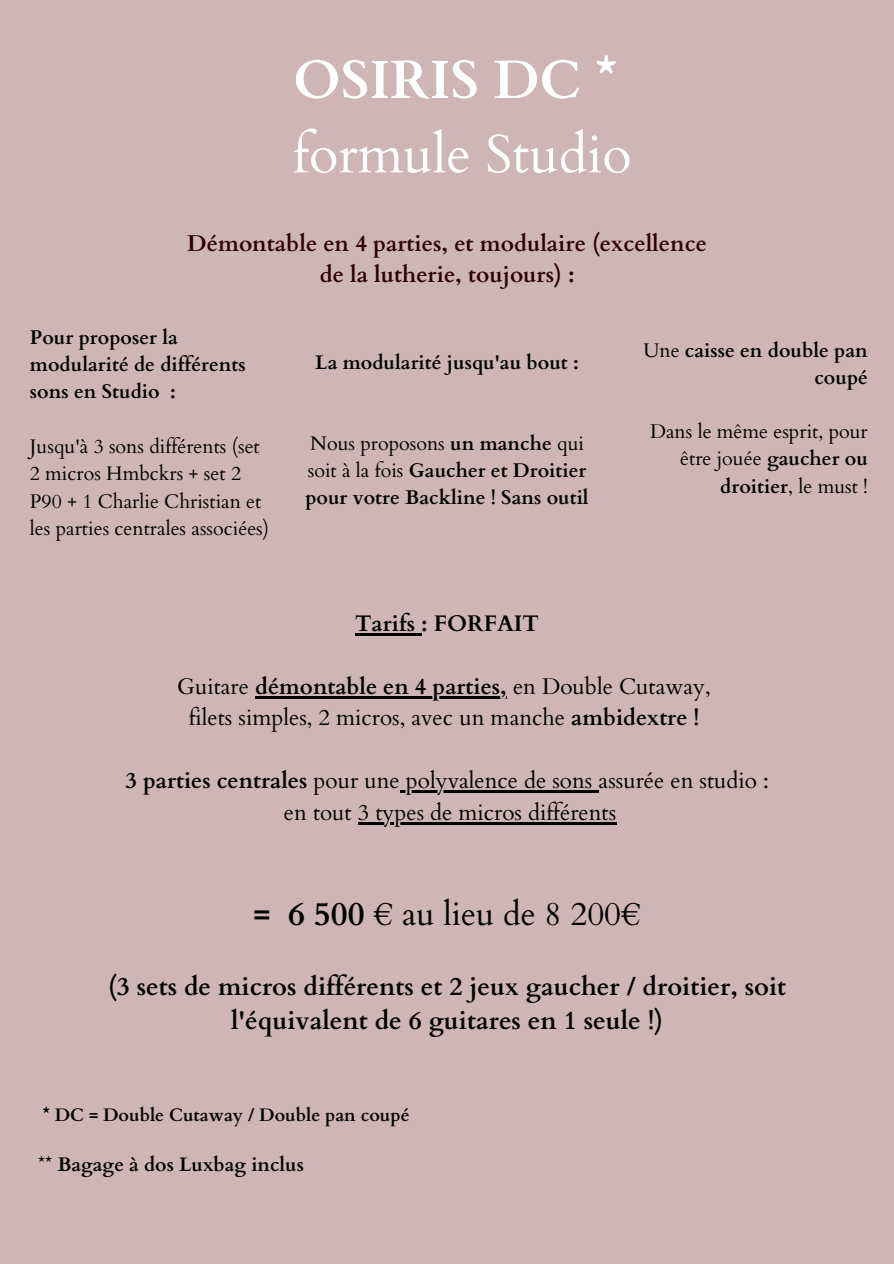
<style>
.page{position:relative;width:894px;height:1264px;background:#fff}
.page>*{position:absolute;margin:0;border:0;box-sizing:border-box;transform-origin:0 0}
.t1{font:53.7px "Cardo";color:#fff}
.t2{font:700 53.7px "Cardo";color:#fff}
.t3{font:33px "Cardo";color:#000}
.t4{font:700 25.5px/35px "Cardo";color:#000;text-align:center}
.t5{font:700 22.8px/31.5px "Cardo";color:#2e0000;text-align:center}
.t6{font:22.5px "Cardo";color:#000}
.t7{font:700 22.5px "Cardo";color:#000}
.t8{font:700 19.65px/27px "Cardo";color:#000}
.t9{font:19.65px/27.3px "Cardo";color:#000}
.t10{font:700 19.5px "Cardo";color:#000}
.t11{font:700 18px "Cardo";color:#000}
.s1{font-weight:400}
.s2{font-weight:700}
</style>
<div class="page">
<div style="left:0;top:0;width:893px;height:1263px;background:#cfb6b6"></div>
<hr style="left:355px;top:633px;width:66px;height:2px;background:#000">
<hr style="left:255px;top:696px;width:252px;height:2px;background:#000">
<hr style="left:400px;top:790px;width:198px;height:3px;background:#000">
<hr style="left:358px;top:822px;width:258px;height:2px;background:#000">
<p class="t2" style="left:293px;top:45px;width:325px">OSIRIS DC *</p>
<p class="t1" style="left:293px;top:119px;width:340px">formule Studio</p>
<p class="t5" style="left:187px;top:228px;width:521px">Démontable en 4 parties, et modulaire (excellence de la lutherie, toujours) :</p>
<p class="t8" style="left:30px;top:324px;width:217px">Pour proposer la modularité de différents sons en Studio :</p>
<p class="t9" style="left:30px;top:433px;width:241px">Jusqu'à 3 sons différents (set<br>2 micros Hmbckrs + set 2<br>P90 + 1 Charlie Christian et les parties centrales associées)</p>
<p class="t8" style="left:643px;top:338px;width:226px;text-align:right"><span class="s1">Une</span> caisse en double pan coupé</p>
<p class="t9" style="left:650px;top:419px;width:219px;text-align:right">Dans le même esprit, pour être jouée <span class="s2">gaucher ou droitier</span>, le must !</p>
<p class="t8" style="left:315px;top:349px;width:265px">La modularité jusqu'au bout :</p>
<p class="t8" style="left:305px;top:430px;width:285px"><span class="s1">Nous proposons</span> un manche <span class="s1">qui soit à la fois</span> Gaucher et Droitier pour votre Backline ! Sans outil</p>
<p class="t7" style="left:355px;top:608px;width:185px">Tarifs : FORFAIT</p>
<p class="t6" style="left:177px;top:671px;width:535px">Guitare <span class="s2">démontable en 4 parties,</span> en Double Cutaway,</p>
<p class="t6" style="left:189px;top:703px;width:512px">filets simples, 2 micros, avec un manche <span class="s2">ambidextre !</span></p>
<p class="t6" style="left:125px;top:766px;width:644px"><span class="s2">3 parties centrales</span> pour une polyvalence de sons assurée en studio :</p>
<p class="t6" style="left:284px;top:797px;width:334px">en tout 3 types de micros différents</p>
<p class="t3" style="left:253px;top:892px;width:389px"><span class="s2">= 6 500 €</span> au lieu de 8 200€</p>
<p class="t4" style="left:108px;top:969px;width:679px">(3 sets de micros différents et 2 jeux gaucher / droitier, soit l'équivalent de 6 guitares en 1 seule !)</p>
<p class="t11" style="left:43px;top:1102px;width:368px">* DC = Double Cutaway / Double pan coupé</p>
<p class="t10" style="left:38px;top:1152px;width:267px"><span class="s1">**</span> Bagage à dos Luxbag inclus</p>
</div>
